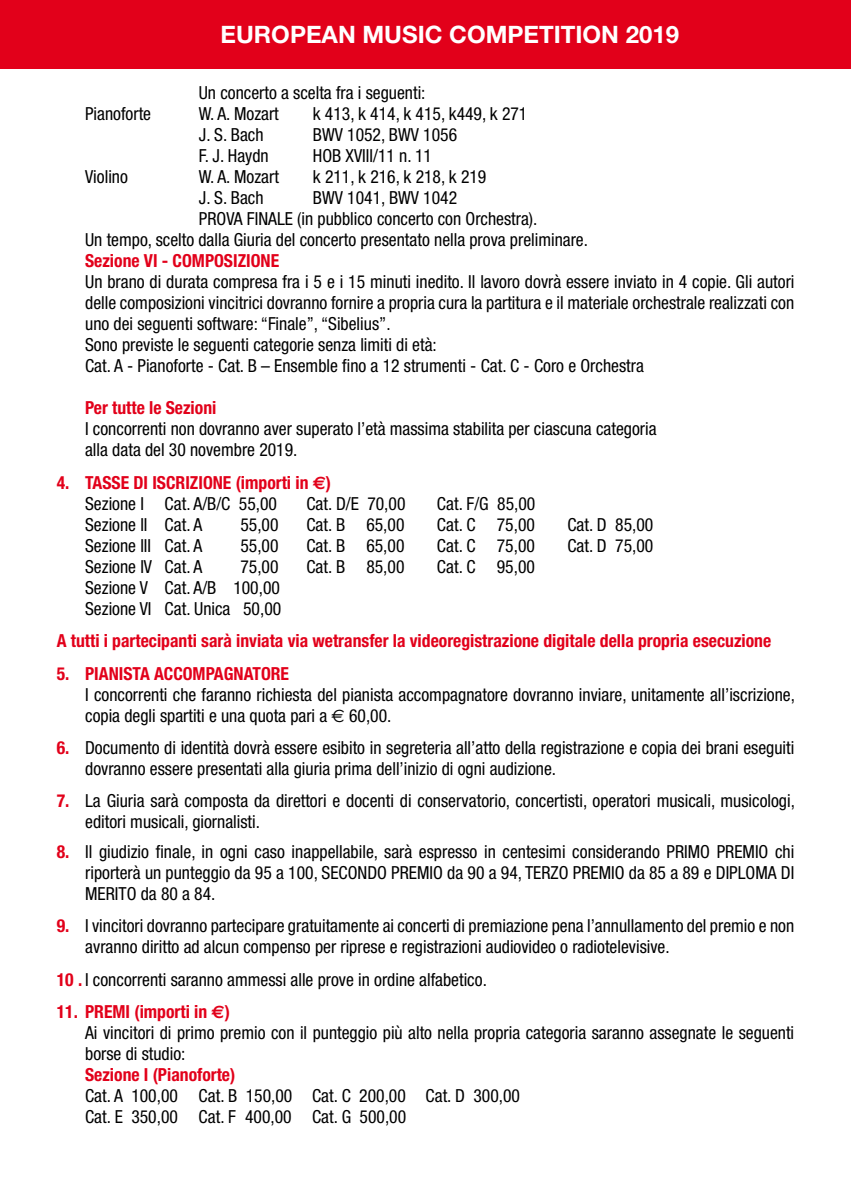
<style>
.page{position:relative;width:851px;height:1191px;background:#fff}
.page>*{position:absolute;margin:0;border:0;box-sizing:border-box;transform-origin:0 0}
.t1{font:700 24px "Helvetica Neue";color:#fff}
.t2{font:condensed 18px/21px "Helvetica Neue";color:#000}
.t3{font:700 condensed 18px/21px "Helvetica Neue";color:#e2001a}
.s1{font-family:"Euro Sans";font-stretch:normal}
.s2{font-weight:400;color:#000}
.s3{font-weight:700;color:#e2001a}
.s4{font-family:"Euro Sans";font-weight:700;font-stretch:normal;color:#e2001a}
</style>
<div class="page">
<div style="left:0;top:0;width:850px;height:68px;background:#e2001a"></div>
<h1 class="t1" style="left:220px;top:20px;width:460px">EUROPEAN MUSIC COMPETITION 2019</h1>
<p class="t2" style="left:199px;top:82px;width:228px">Un concerto a scelta fra i seguenti:</p>
<p class="t2" style="left:85px;top:103px;width:67px">Pianoforte</p>
<p class="t2" style="left:199px;top:103px;width:81px">W. A. Mozart</p>
<p class="t2" style="left:313px;top:103px;width:216px">k 413, k 414, k 415, k449, k 271</p>
<p class="t2" style="left:199px;top:124px;width:66px">J. S. Bach</p>
<p class="t2" style="left:313px;top:124px;width:146px">BWV 1052, BWV 1056</p>
<p class="t2" style="left:199px;top:145px;width:71px">F. J. Haydn</p>
<p class="t2" style="left:313px;top:145px;width:121px">HOB XVIII/11 n. 11</p>
<p class="t2" style="left:85px;top:166px;width:44px">Violino</p>
<p class="t2" style="left:199px;top:166px;width:81px">W. A. Mozart</p>
<p class="t2" style="left:313px;top:166px;width:175px">k 211, k 216, k 218, k 219</p>
<p class="t2" style="left:199px;top:187px;width:66px">J. S. Bach</p>
<p class="t2" style="left:313px;top:187px;width:146px">BWV 1041, BWV 1042</p>
<p class="t2" style="left:199px;top:208px;width:340px">PROVA FINALE (in pubblico concerto con Orchestra).</p>
<p class="t2" style="left:85px;top:229px;width:504px">Un tempo, scelto dalla Giuria del concerto presentato nella prova preliminare.</p>
<p class="t3" style="left:85px;top:250px;width:195px">Sezione VI - COMPOSIZIONE</p>
<p class="t2" style="left:85px;top:271px;width:710px">Un brano di durata compresa fra i 5 e i 15 minuti inedito. Il lavoro dovrà essere inviato in 4 copie. Gli autori delle composizioni vincitrici dovranno fornire a propria cura la partitura e il materiale orchestrale realizzati con uno dei seguenti software: “Finale”, “Sibelius”.<br>Sono previste le seguenti categorie senza limiti di età:<br>Cat. A - Pianoforte - Cat. B – Ensemble fino a 12 strumenti - Cat. C - Coro e Orchestra</p>
<p class="t3" style="left:85px;top:397px;width:133px">Per tutte le Sezioni</p>
<p class="t2" style="left:85px;top:418px;width:573px">I concorrenti non dovranno aver superato l’età massima stabilita per ciascuna categoria alla data del 30 novembre 2019.</p>
<p class="t3" style="left:85px;top:472px;width:247px;text-indent:-28px">4. TASSE DI ISCRIZIONE (importi in <span class="s1">E</span>)<br><span class="s2">Sezione I Cat. A/B/C 55,00</span></p>
<p class="t2" style="left:306px;top:493px;width:100px">Cat. D/E 70,00</p>
<p class="t2" style="left:437px;top:493px;width:100px">Cat. F/G 85,00</p>
<p class="t2" style="left:85px;top:514px;width:119px">Sezione II Cat. A</p>
<p class="t2" style="left:240px;top:514px;width:40px">55,00</p>
<p class="t2" style="left:306px;top:514px;width:99px">Cat. B 65,00</p>
<p class="t2" style="left:437px;top:514px;width:99px">Cat. C 75,00</p>
<p class="t2" style="left:567px;top:514px;width:87px">Cat. D 85,00</p>
<p class="t2" style="left:85px;top:535px;width:119px">Sezione III Cat. A</p>
<p class="t2" style="left:240px;top:535px;width:40px">55,00</p>
<p class="t2" style="left:306px;top:535px;width:99px">Cat. B 65,00</p>
<p class="t2" style="left:437px;top:535px;width:99px">Cat. C 75,00</p>
<p class="t2" style="left:567px;top:535px;width:87px">Cat. D 75,00</p>
<p class="t2" style="left:85px;top:556px;width:119px">Sezione IV Cat. A</p>
<p class="t2" style="left:240px;top:556px;width:40px">75,00</p>
<p class="t2" style="left:306px;top:556px;width:99px">Cat. B 85,00</p>
<p class="t2" style="left:437px;top:556px;width:99px">Cat. C 95,00</p>
<p class="t2" style="left:85px;top:577px;width:198px">Sezione V Cat. A/B 100,00<br>Sezione VI Cat. Unica 50,00</p>
<p class="t3" style="left:57px;top:630px;width:715px">A tutti i partecipanti sarà inviata via wetransfer la videoregistrazione digitale della propria esecuzione</p>
<p class="t3" style="left:57px;top:662px;width:234px">5. PIANISTA ACCOMPAGNATORE</p>
<p class="t2" style="left:85px;top:683px;width:711px">I concorrenti che faranno richiesta del pianista accompagnatore dovranno inviare, unitamente all’iscrizione, copia degli spartiti e una quota pari a <span class="s1">e</span> 60,00.</p>
<p class="t2" style="left:85px;top:737px;width:710px;text-indent:-28px"><span class="s3">6.</span> Documento di identità dovrà essere esibito in segreteria all’atto della registrazione e copia dei brani eseguiti dovranno essere presentati alla giuria prima dell’inizio di ogni audizione.</p>
<p class="t2" style="left:85px;top:790px;width:711px;text-indent:-28px"><span class="s3">7.</span> La Giuria sarà composta da direttori e docenti di conservatorio, concertisti, operatori musicali, musicologi, editori musicali, giornalisti.</p>
<p class="t2" style="left:85px;top:841px;width:710px;text-align:justify;text-indent:-28px"><span class="s3">8.</span> Il giudizio finale, in ogni caso inappellabile, sarà espresso in centesimi considerando PRIMO PREMIO chi riporterà un punteggio da 95 a 100, SECONDO PREMIO da 90 a 94, TERZO PREMIO da 85 a 89 e DIPLOMA DI MERITO da 80 a 84.</p>
<p class="t2" style="left:85px;top:915px;width:710px;text-indent:-28px"><span class="s3">9.</span> I vincitori dovranno partecipare gratuitamente ai concerti di premiazione pena l’annullamento del premio e non avranno diritto ad alcun compenso per riprese e registrazioni audiovideo o radiotelevisive.</p>
<p class="t2" style="left:57px;top:968px;width:431px"><span class="s3">10 .</span> I concorrenti saranno ammessi alle prove in ordine alfabetico.</p>
<p class="t2" style="left:85px;top:1001px;width:710px;text-indent:-28px"><span class="s3">11. PREMI (importi in</span> <span class="s4">E</span><span class="s3">)<br></span>Ai vincitori di primo premio con il punteggio più alto nella propria categoria saranno assegnate le seguenti borse di studio:</p>
<p class="t3" style="left:85px;top:1064px;width:152px">Sezione I (Pianoforte)</p>
<p class="t2" style="left:85px;top:1085px;width:436px">Cat. A 100,00 Cat. B 150,00 Cat. C 200,00 Cat. D 300,00<br>Cat. E 350,00 Cat. F 400,00 Cat. G 500,00</p>
</div>
